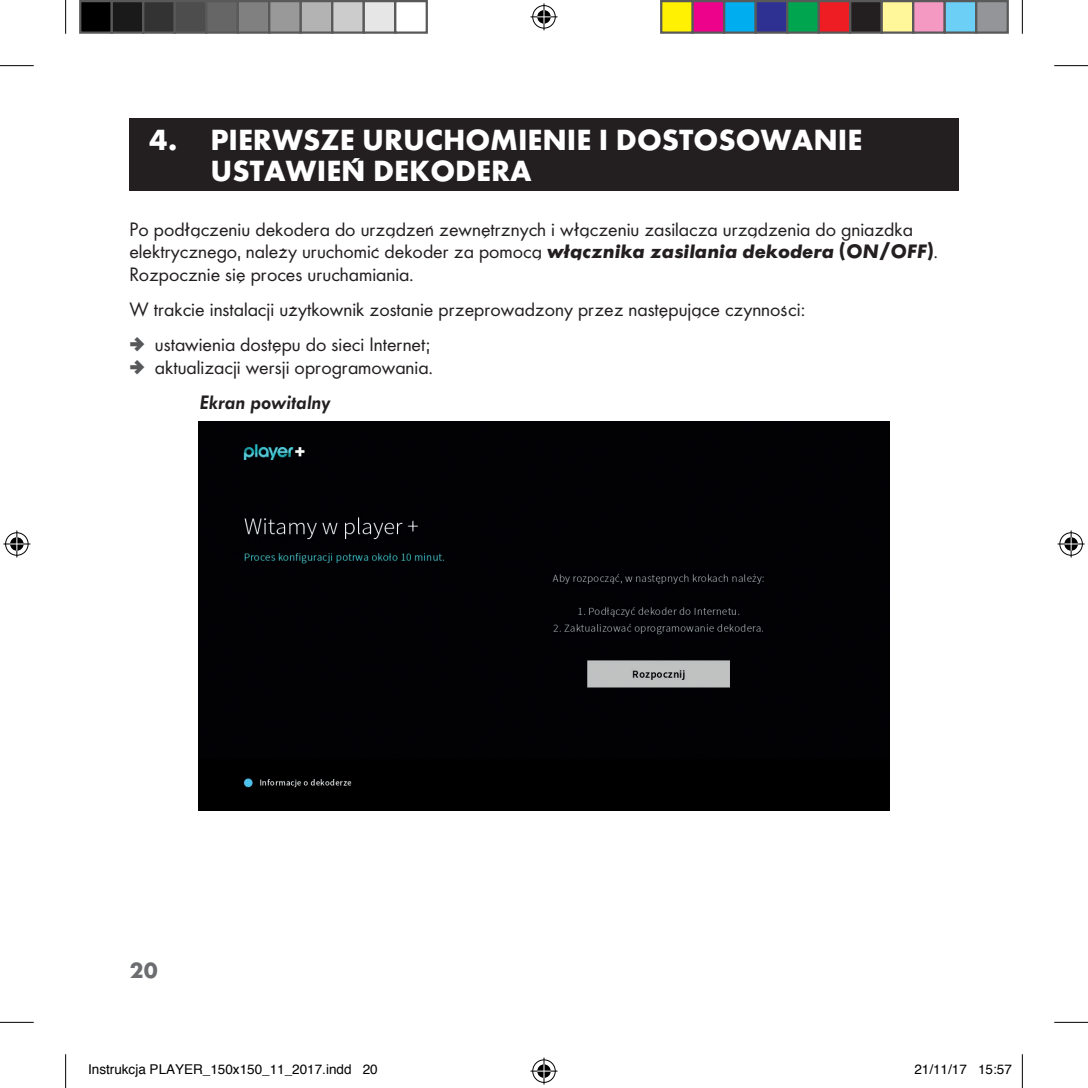
<style>
.page{position:relative;width:1088px;height:1088px;background:#fff}
.page>*{position:absolute;margin:0;border:0;box-sizing:border-box;transform-origin:0 0}
.PARAGRAF{font:27px/31.5px "Canal Bold Plain PL";color:#fff}
.t1{font:20.25px "Canal Bold Plain PL";color:#6c6d70}
.TEKST_PODSTAWOWY{font:18px/22.5px "Canal Light Plain PL";color:#231f20}
.Wyroznienie{font:18px "C+Demi PL";color:#231f20}
.t2{font:13.5px "Helvetica";color:#000}
.s1{font-family:"C+Bold PL"}
.s2{font-family:"C+Light PL";color:#57585a}
</style>
<div class="page">
<div style="left:129px;top:118px;width:830px;height:73px;background:#231f20"></div>
<div style="left:198px;top:422px;width:692px;height:389px;background:#020205"></div>
<hr style="left:0;top:65px;width:34px;height:1px;background:#000">
<hr style="left:1054px;top:65px;width:34px;height:1px;background:#000">
<hr style="left:0;top:1022px;width:34px;height:1px;background:#000">
<hr style="left:1054px;top:1022px;width:34px;height:1px;background:#000">
<hr style="left:65px;top:0;width:1px;height:34px;background:#000">
<hr style="left:65px;top:1054px;width:1px;height:34px;background:#000">
<hr style="left:1022px;top:0;width:1px;height:34px;background:#000">
<hr style="left:1022px;top:1054px;width:1px;height:34px;background:#000">
<svg style="left:530px;top:3px;width:27px;height:27px"></svg>
<svg style="left:530px;top:1058px;width:27px;height:27px"></svg>
<svg style="left:3px;top:530px;width:27px;height:27px"></svg>
<svg style="left:1058px;top:530px;width:27px;height:27px"></svg>
<div style="left:80px;top:1px;width:32px;height:32px;background:#000"></div>
<div style="left:79px;top:0;width:34px;height:34px;border:2px solid #595959"></div>
<div style="left:112px;top:1px;width:31px;height:32px;background:#1a1a1a"></div>
<div style="left:111px;top:0;width:33px;height:34px;border:2px solid #595959"></div>
<div style="left:143px;top:1px;width:32px;height:32px;background:#333"></div>
<div style="left:142px;top:0;width:34px;height:34px;border:2px solid #595959"></div>
<div style="left:175px;top:1px;width:31px;height:32px;background:#4d4d4d"></div>
<div style="left:174px;top:0;width:33px;height:34px;border:2px solid #595959"></div>
<div style="left:206px;top:1px;width:32px;height:32px;background:#666"></div>
<div style="left:205px;top:0;width:34px;height:34px;border:2px solid #595959"></div>
<div style="left:238px;top:1px;width:31px;height:32px;background:#808080"></div>
<div style="left:237px;top:0;width:33px;height:34px;border:2px solid #595959"></div>
<div style="left:269px;top:1px;width:32px;height:32px;background:#999"></div>
<div style="left:268px;top:0;width:34px;height:34px;border:2px solid #595959"></div>
<div style="left:301px;top:1px;width:31px;height:32px;background:#b3b3b3"></div>
<div style="left:300px;top:0;width:33px;height:34px;border:2px solid #595959"></div>
<div style="left:332px;top:1px;width:32px;height:32px;background:#ccc"></div>
<div style="left:331px;top:0;width:34px;height:34px;border:2px solid #595959"></div>
<div style="left:364px;top:1px;width:31px;height:32px;background:#e6e6e6"></div>
<div style="left:363px;top:0;width:33px;height:34px;border:2px solid #595959"></div>
<div style="left:394px;top:0;width:34px;height:34px;border:2px solid #595959"></div>
<div style="left:661px;top:1px;width:32px;height:32px;background:#fff101"></div>
<div style="left:660px;top:0;width:34px;height:34px;border:2px solid #595959"></div>
<div style="left:693px;top:1px;width:31px;height:32px;background:#ed028c"></div>
<div style="left:692px;top:0;width:33px;height:34px;border:2px solid #595959"></div>
<div style="left:724px;top:1px;width:32px;height:32px;background:#00aeef"></div>
<div style="left:723px;top:0;width:34px;height:34px;border:2px solid #595959"></div>
<div style="left:756px;top:1px;width:31px;height:32px;background:#2e3092"></div>
<div style="left:755px;top:0;width:33px;height:34px;border:2px solid #595959"></div>
<div style="left:787px;top:1px;width:32px;height:32px;background:#00a54f"></div>
<div style="left:786px;top:0;width:34px;height:34px;border:2px solid #595959"></div>
<div style="left:819px;top:1px;width:31px;height:32px;background:#ee1d23"></div>
<div style="left:818px;top:0;width:33px;height:34px;border:2px solid #595959"></div>
<div style="left:850px;top:1px;width:32px;height:32px;background:#231f20"></div>
<div style="left:849px;top:0;width:34px;height:34px;border:2px solid #595959"></div>
<div style="left:882px;top:1px;width:31px;height:32px;background:#fff79a"></div>
<div style="left:881px;top:0;width:33px;height:34px;border:2px solid #595959"></div>
<div style="left:913px;top:1px;width:32px;height:32px;background:#f499c2"></div>
<div style="left:912px;top:0;width:34px;height:34px;border:2px solid #595959"></div>
<div style="left:945px;top:1px;width:31px;height:32px;background:#6bcff6"></div>
<div style="left:944px;top:0;width:33px;height:34px;border:2px solid #595959"></div>
<div style="left:976px;top:1px;width:32px;height:32px;background:#939598"></div>
<div style="left:975px;top:0;width:34px;height:34px;border:2px solid #595959"></div>
<p class="PARAGRAF" style="left:210px;top:123px;width:653px;text-indent:-62px">4. PIERWSZE URUCHOMIENIE I DOSTOSOWANIE<br>USTAWIEŃ DEKODERA</p>
<p class="TEKST_PODSTAWOWY" style="left:129px;top:218px;width:810px">Po podłączeniu dekodera do urządzeń zewnętrznych i włączeniu zasilacza urządzenia do gniazdka elektrycznego, należy uruchomić dekoder za pomocą <span class="s1">włącznika zasilania dekodera (ON/OFF)</span>.<br>Rozpocznie się proces uruchamiania.</p>
<p class="TEKST_PODSTAWOWY" style="left:129px;top:298px;width:678px">W trakcie instalacji użytkownik zostanie przeprowadzony przez następujące czynności:</p>
<p class="TEKST_PODSTAWOWY" style="left:129px;top:333px;width:301px"><span class="s2">ª</span> ustawienia dostępu do sieci Internet;</p>
<p class="TEKST_PODSTAWOWY" style="left:129px;top:356px;width:305px"><span class="s2">ª</span> aktualizacji wersji oprogramowania.</p>
<p class="Wyroznienie" style="left:200px;top:390px;width:132px">Ekran powitalny</p>
<p class="t1" style="left:129px;top:956px;width:30px">20</p>
<p class="t2" style="left:88px;top:1059px;width:291px">Instrukcja PLAYER_150x150_11_2017.indd 20</p>
<p class="t2" style="left:914px;top:1059px;width:99px">21/11/17 15:57</p>
</div>
